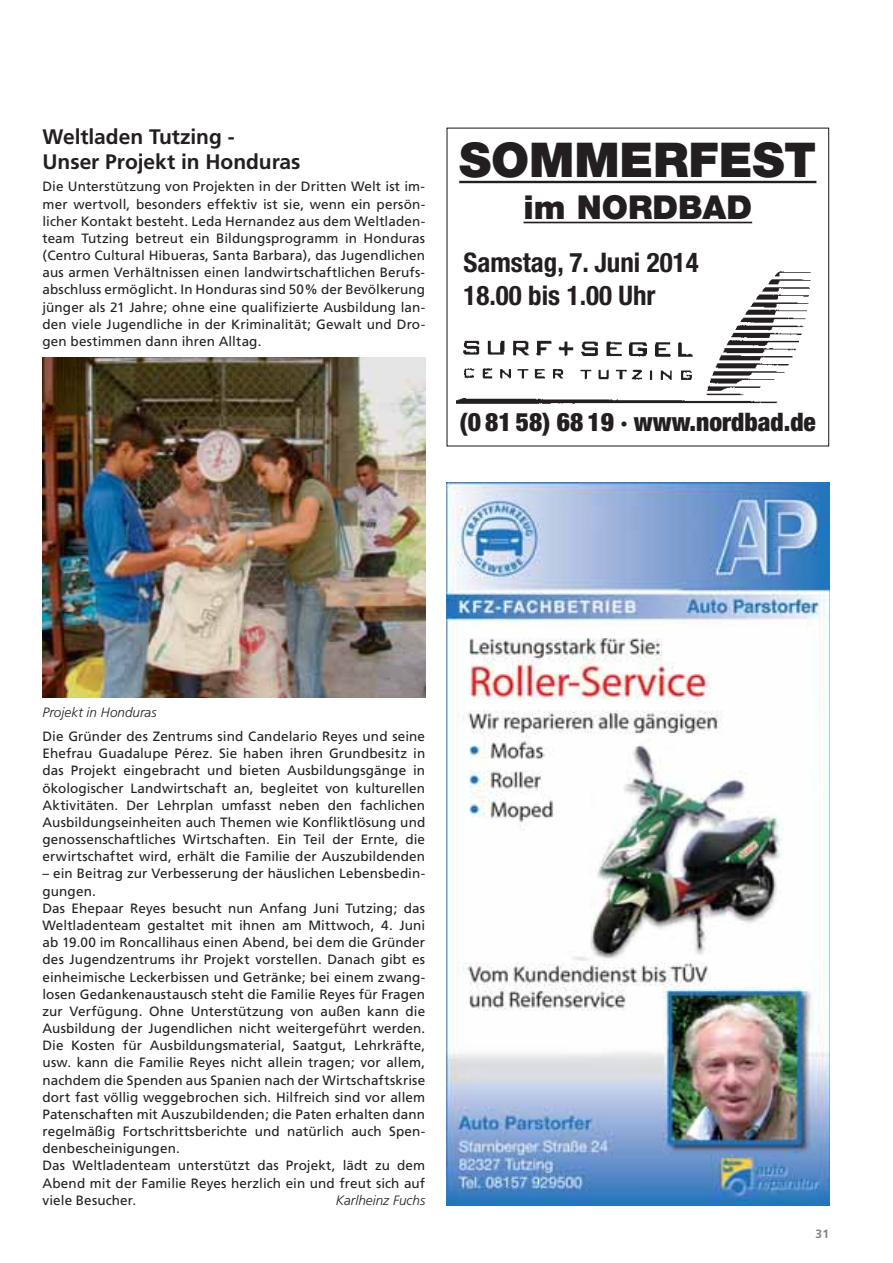
<style>
.page{position:relative;width:893px;height:1263px;background:#fff}
.page>*{position:absolute;margin:0;border:0;box-sizing:border-box;transform-origin:0 0}
.t1{font:900 48px "Helvetica Neue";letter-spacing:-.005em;color:#231f20}
.t2{font:900 33px "Helvetica Neue";color:#231f20}
.t3{font:700 condensed 27px/33px "Helvetica Neue";color:#231f20}
.t4{font:900 condensed 25.5px "Helvetica Neue";color:#231f20}
.t5{font:700 21px/25.5px "Frutiger";color:#231f20}
.t6{font:13.5px/17.1px "Frutiger";letter-spacing:.005em;color:#231f20;text-align:justify}
.t7{font:italic 300 13.5px "Frutiger";color:#231f20}
.t8{font:700 12px "Frutiger";color:#808285}
</style>
<div class="page">
<img style="left:43px;top:357px;width:382px;height:340px">
<img style="left:446px;top:482px;width:383px;height:723px">
<img style="left:457px;top:271px;width:354px;height:133px">
<hr style="left:459px;top:181px;width:357px;height:2px;background:#231f20">
<hr style="left:524px;top:222px;width:228px;height:1px;background:#231f20">
<h3 class="t5" style="left:43px;top:125px;width:259px">Weltladen Tutzing -<br>Unser Projekt in Honduras</h3>
<p class="t6" style="left:43px;top:179px;width:384px">Die Unterstützung von Projekten in der Dritten Welt ist im&shy;mer wertvoll, besonders effektiv ist sie, wenn ein persön&shy;licher Kontakt besteht. Leda Hernandez aus dem Weltladen&shy;team Tutzing betreut ein Bildungsprogramm in Honduras (Centro Cultural Hibueras, Santa Barbara), das Jugendlichen aus armen Verhältnissen einen landwirtschaftlichen Berufs&shy;abschluss ermöglicht. In Honduras sind 50% der Bevölkerung jünger als 21 Jahre; ohne eine qualifizierte Ausbildung lan&shy;den viele Jugendliche in der Kriminalität; Gewalt und Dro&shy;gen bestimmen dann ihren Alltag.</p>
<h1 class="t1" style="left:459px;top:143px;width:359px">SOMMERFEST</h1>
<h2 class="t2" style="left:524px;top:196px;width:230px">im NORDBAD</h2>
<h3 class="t3" style="left:463px;top:248px;width:237px">Samstag, 7. Juni 2014<br>18.00 bis 1.00 Uhr</h3>
<h3 class="t4" style="left:460px;top:413px;width:358px">(0 81 58) 68 19 · www.nordbad.de</h3>
<p class="t7" style="left:43px;top:706px;width:116px">Projekt in Honduras</p>
<p class="t6" style="left:43px;top:729px;width:384px">Die Gründer des Zentrums sind Candelario Reyes und seine Ehefrau Guadalupe Pérez. Sie haben ihren Grundbesitz in das Projekt eingebracht und bieten Ausbildungsgänge in ökologischer Landwirtschaft an, begleitet von kulturellen Aktivitäten. Der Lehrplan umfasst neben den fachlichen Ausbildungseinheiten auch Themen wie Konfliktlösung und genossenschaftliches Wirtschaften. Ein Teil der Ernte, die erwirtschaftet wird, erhält die Familie der Auszubildenden</p>
<p class="t6" style="left:43px;top:866px;width:384px;text-align:left">– ein Beitrag zur Verbesserung der häuslichen Lebensbedin&shy;gungen.<br>Das Ehepaar Reyes besucht nun Anfang Juni Tutzing; das Weltladenteam gestaltet mit ihnen am Mittwoch, 4. Juni ab 19.00 im Roncallihaus einen Abend, bei dem die Gründer des Jugendzentrums ihr Projekt vorstellen. Danach gibt es einheimische Leckerbissen und Getränke; bei einem zwang&shy;losen Gedankenaustausch steht die Familie Reyes für Fragen zur Verfügung. Ohne Unterstützung von außen kann die Ausbildung der Jugendlichen nicht weitergeführt werden.<br>Die Kosten für Ausbildungsmaterial, Saatgut, Lehrkräfte, usw. kann die Familie Reyes nicht allein tragen; vor allem, nachdem die Spenden aus Spanien nach der Wirtschaftskrise dort fast völlig weggebrochen sich. Hilfreich sind vor allem Patenschaften mit Auszubildenden; die Paten erhalten dann regelmäßig Fortschrittsberichte und natürlich auch Spen&shy;denbescheinigungen.<br>Das Weltladenteam unterstützt das Projekt, lädt zu dem Abend mit der Familie Reyes herzlich ein und freut sich auf viele Besucher.</p>
<p class="t7" style="left:336px;top:1195px;width:91px">Karlheinz Fuchs</p>
<p class="t8" style="left:815px;top:1229px;width:15px">31</p>
</div>
